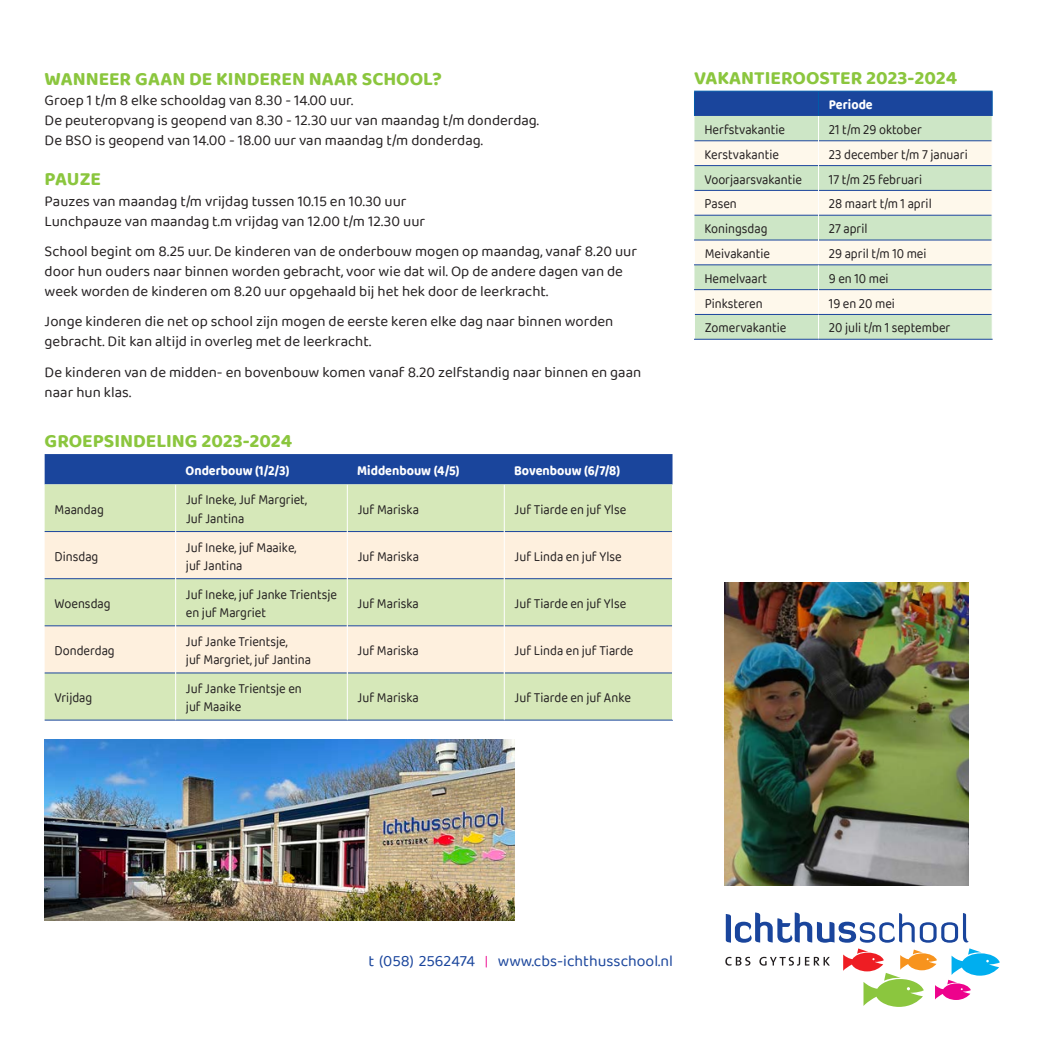
<style>
.page{position:relative;width:1042px;height:1042px;background:#fff}
.page>*{position:absolute;margin:0;border:0;box-sizing:border-box;transform-origin:0 0}
.Ichtus_GROEN_kopje{font:700 19.25px "Baloo Chettan 2";color:#8bc63e}
.t1{font:15.75px "Baloo Chettan 2";color:#1a459c}
.Platte_tekst{font:14.88px/20.1px "Baloo Chettan 2";color:#231f20}
.Tabeltekst_linksl{font:14px/18.4px "Baloo Chettan 2";color:#231f20;scale:.9 1}
.Tabeltekst_wit_kopje_linksl{font:700 14px "Baloo Chettan 2";color:#fff;scale:.9 1}
.s1{font-size:13.12px;color:#ed028c}
</style>
<div class="page">
<svg style="left:725px;top:957px;width:25px;height:8px"></svg>
<svg style="left:759px;top:957px;width:71px;height:8px"></svg>
<svg style="left:726px;top:912px;width:188px;height:30px"></svg>
<svg style="left:920px;top:913px;width:49px;height:29px"></svg>
<svg style="left:843px;top:948px;width:157px;height:59px"></svg>
<div style="left:45px;top:454px;width:627px;height:30px;background:#1a459c"></div>
<div style="left:45px;top:484px;width:627px;height:235px;background:#d6e8b9"></div>
<svg style="left:45px;top:532px;width:627px;height:140px;background:#efecd1"></svg>
<hr style="left:45px;top:531px;width:130px;height:1px;background:#1a459c">
<hr style="left:176px;top:531px;width:171px;height:1px;background:#1a459c">
<hr style="left:348px;top:531px;width:156px;height:1px;background:#1a459c">
<hr style="left:505px;top:531px;width:167px;height:1px;background:#1a459c">
<hr style="left:45px;top:578px;width:130px;height:1px;background:#1a459c">
<hr style="left:176px;top:578px;width:171px;height:1px;background:#1a459c">
<hr style="left:348px;top:578px;width:156px;height:1px;background:#1a459c">
<hr style="left:505px;top:578px;width:167px;height:1px;background:#1a459c">
<hr style="left:45px;top:625px;width:130px;height:1px;background:#1a459c">
<hr style="left:176px;top:625px;width:171px;height:1px;background:#1a459c">
<hr style="left:348px;top:625px;width:156px;height:1px;background:#1a459c">
<hr style="left:505px;top:625px;width:167px;height:1px;background:#1a459c">
<hr style="left:45px;top:672px;width:130px;height:1px;background:#1a459c">
<hr style="left:176px;top:672px;width:171px;height:1px;background:#1a459c">
<hr style="left:348px;top:672px;width:156px;height:1px;background:#1a459c">
<hr style="left:505px;top:672px;width:167px;height:1px;background:#1a459c">
<hr style="left:45px;top:719px;width:131px;height:1px;background:#1a459c">
<hr style="left:176px;top:719px;width:171px;height:1px;background:#1a459c">
<hr style="left:347px;top:719px;width:157px;height:1px;background:#1a459c">
<hr style="left:504px;top:719px;width:169px;height:1px;background:#1a459c">
<hr style="left:175px;top:485px;width:1px;height:46px;background:#fff">
<hr style="left:347px;top:485px;width:1px;height:46px;background:#fff">
<hr style="left:504px;top:485px;width:1px;height:46px;background:#fff">
<hr style="left:175px;top:531px;width:1px;height:48px;background:#fff">
<hr style="left:347px;top:531px;width:1px;height:48px;background:#fff">
<hr style="left:504px;top:531px;width:1px;height:48px;background:#fff">
<hr style="left:175px;top:579px;width:1px;height:47px;background:#fff">
<hr style="left:347px;top:579px;width:1px;height:47px;background:#fff">
<hr style="left:504px;top:579px;width:1px;height:47px;background:#fff">
<hr style="left:175px;top:626px;width:1px;height:47px;background:#fff">
<hr style="left:347px;top:626px;width:1px;height:47px;background:#fff">
<hr style="left:504px;top:626px;width:1px;height:47px;background:#fff">
<hr style="left:175px;top:673px;width:1px;height:46px;background:#fff">
<hr style="left:347px;top:673px;width:1px;height:46px;background:#fff">
<hr style="left:504px;top:673px;width:1px;height:46px;background:#fff">
<hr style="left:694px;top:339px;width:124px;height:1px;background:#1a459c">
<hr style="left:818px;top:339px;width:174px;height:1px;background:#1a459c">
<svg style="left:694px;top:91px;width:299px;height:248px;background:#c8d7cf"></svg>
<img style="left:724px;top:582px;width:244px;height:303px">
<img style="left:45px;top:739px;width:469px;height:182px">
<p class="Ichtus_GROEN_kopje" style="left:45px;top:64px;width:399px">WANNEER GAAN DE KINDEREN NAAR SCHOOL?</p>
<p class="Platte_tekst" style="left:45px;top:90px;width:310px">Groep 1 t/m 8 elke schooldag van 8.30 - 14.00 uur.</p>
<p class="Platte_tekst" style="left:45px;top:110px;width:496px">De peuteropvang is geopend van 8.30 - 12.30 uur van maandag t/m donderdag.</p>
<p class="Platte_tekst" style="left:45px;top:130px;width:440px">De BSO is geopend van 14.00 - 18.00 uur van maandag t/m donderdag.</p>
<p class="Ichtus_GROEN_kopje" style="left:45px;top:165px;width:58px">PAUZE</p>
<p class="Platte_tekst" style="left:45px;top:190px;width:363px">Pauzes van maandag t/m vrijdag tussen 10.15 en 10.30 uur</p>
<p class="Platte_tekst" style="left:45px;top:211px;width:382px">Lunchpauze van maandag t.m vrijdag van 12.00 t/m 12.30 uur</p>
<p class="Platte_tekst" style="left:45px;top:241px;width:594px">School begint om 8.25 uur. De kinderen van de onderbouw mogen op maandag, vanaf 8.20 uur door hun ouders naar binnen worden gebracht, voor wie dat wil. Op de andere dagen van de week worden de kinderen om 8.20 uur opgehaald bij het hek door de leerkracht.</p>
<p class="Platte_tekst" style="left:45px;top:311px;width:570px">Jonge kinderen die net op school zijn mogen de eerste keren elke dag naar binnen worden gebracht. Dit kan altijd in overleg met de leerkracht.</p>
<p class="Platte_tekst" style="left:45px;top:361px;width:598px">De kinderen van de midden- en bovenbouw komen vanaf 8.20 zelfstandig naar binnen en gaan naar hun klas.</p>
<p class="Ichtus_GROEN_kopje" style="left:45px;top:426px;width:249px">GROEPSINDELING 2023-2024</p>
<p class="Tabeltekst_wit_kopje_linksl" style="left:186px;top:460px;width:117px">Onderbouw (1/2/3)</p>
<p class="Tabeltekst_wit_kopje_linksl" style="left:357px;top:460px;width:115px">Middenbouw (4/5)</p>
<p class="Tabeltekst_wit_kopje_linksl" style="left:514px;top:460px;width:119px">Bovenbouw (6/7/8)</p>
<p class="Tabeltekst_linksl" style="left:55px;top:500px;width:56px">Maandag</p>
<p class="Tabeltekst_linksl" style="left:186px;top:490px;width:136px">Juf Ineke, Juf Margriet,<br>Juf Jantina</p>
<p class="Tabeltekst_linksl" style="left:358px;top:500px;width:70px">Juf Mariska</p>
<p class="Tabeltekst_linksl" style="left:515px;top:500px;width:126px">Juf Tiarde en juf Ylse</p>
<p class="Tabeltekst_linksl" style="left:55px;top:547px;width:50px">Dinsdag</p>
<p class="Tabeltekst_linksl" style="left:186px;top:538px;width:124px">Juf Ineke, juf Maaike, juf Jantina</p>
<p class="Tabeltekst_linksl" style="left:358px;top:547px;width:70px">Juf Mariska</p>
<p class="Tabeltekst_linksl" style="left:515px;top:547px;width:120px">Juf Linda en juf Ylse</p>
<p class="Tabeltekst_linksl" style="left:55px;top:594px;width:64px">Woensdag</p>
<p class="Tabeltekst_linksl" style="left:186px;top:585px;width:169px">Juf Ineke, juf Janke Trientsje en juf Margriet</p>
<p class="Tabeltekst_linksl" style="left:358px;top:594px;width:70px">Juf Mariska</p>
<p class="Tabeltekst_linksl" style="left:514px;top:594px;width:126px">Juf Tiarde en juf Ylse</p>
<p class="Tabeltekst_linksl" style="left:55px;top:641px;width:68px">Donderdag</p>
<p class="Tabeltekst_linksl" style="left:186px;top:632px;width:141px">Juf Janke Trientsje,<br>juf Margriet, juf Jantina</p>
<p class="Tabeltekst_linksl" style="left:358px;top:641px;width:70px">Juf Mariska</p>
<p class="Tabeltekst_linksl" style="left:514px;top:641px;width:134px">Juf Linda en juf Tiarde</p>
<p class="Tabeltekst_linksl" style="left:55px;top:688px;width:44px">Vrijdag</p>
<p class="Tabeltekst_linksl" style="left:186px;top:679px;width:130px">Juf Janke Trientsje en juf Maaike</p>
<p class="Tabeltekst_linksl" style="left:358px;top:688px;width:70px">Juf Mariska</p>
<p class="Tabeltekst_linksl" style="left:514px;top:688px;width:131px">Juf Tiarde en juf Anke</p>
<p class="Ichtus_GROEN_kopje" style="left:694px;top:63px;width:264px">VAKANTIEROOSTER 2023-2024</p>
<p class="Tabeltekst_wit_kopje_linksl" style="left:829px;top:94px;width:50px">Periode</p>
<p class="Tabeltekst_linksl" style="left:704px;top:120px;width:91px">Herfstvakantie</p>
<p class="Tabeltekst_linksl" style="left:829px;top:120px;width:105px">21 t/m 29 oktober</p>
<p class="Tabeltekst_linksl" style="left:704px;top:145px;width:84px">Kerstvakantie</p>
<p class="Tabeltekst_linksl" style="left:829px;top:145px;width:156px">23 december t/m 7 januari</p>
<p class="Tabeltekst_linksl" style="left:704px;top:170px;width:110px">Voorjaarsvakantie</p>
<p class="Tabeltekst_linksl" style="left:829px;top:170px;width:105px">17 t/m 25 februari</p>
<p class="Tabeltekst_linksl" style="left:704px;top:194px;width:38px">Pasen</p>
<p class="Tabeltekst_linksl" style="left:829px;top:194px;width:116px">28 maart t/m 1 april</p>
<p class="Tabeltekst_linksl" style="left:704px;top:219px;width:72px">Koningsdag</p>
<p class="Tabeltekst_linksl" style="left:829px;top:219px;width:45px">27 april</p>
<p class="Tabeltekst_linksl" style="left:705px;top:244px;width:74px">Meivakantie</p>
<p class="Tabeltekst_linksl" style="left:829px;top:244px;width:110px">29 april t/m 10 mei</p>
<p class="Tabeltekst_linksl" style="left:704px;top:269px;width:71px">Hemelvaart</p>
<p class="Tabeltekst_linksl" style="left:829px;top:269px;width:68px">9 en 10 mei</p>
<p class="Tabeltekst_linksl" style="left:705px;top:294px;width:66px">Pinksteren</p>
<p class="Tabeltekst_linksl" style="left:829px;top:294px;width:75px">19 en 20 mei</p>
<p class="Tabeltekst_linksl" style="left:705px;top:319px;width:92px">Zomervakantie</p>
<p class="Tabeltekst_linksl" style="left:829px;top:319px;width:136px">20 juli t/m 1 september</p>
<p class="t1" style="left:368px;top:950px;width:306px">t (058) 2562474 <span class="s1">|</span> www.cbs-ichthusschool.nl</p>
</div>
